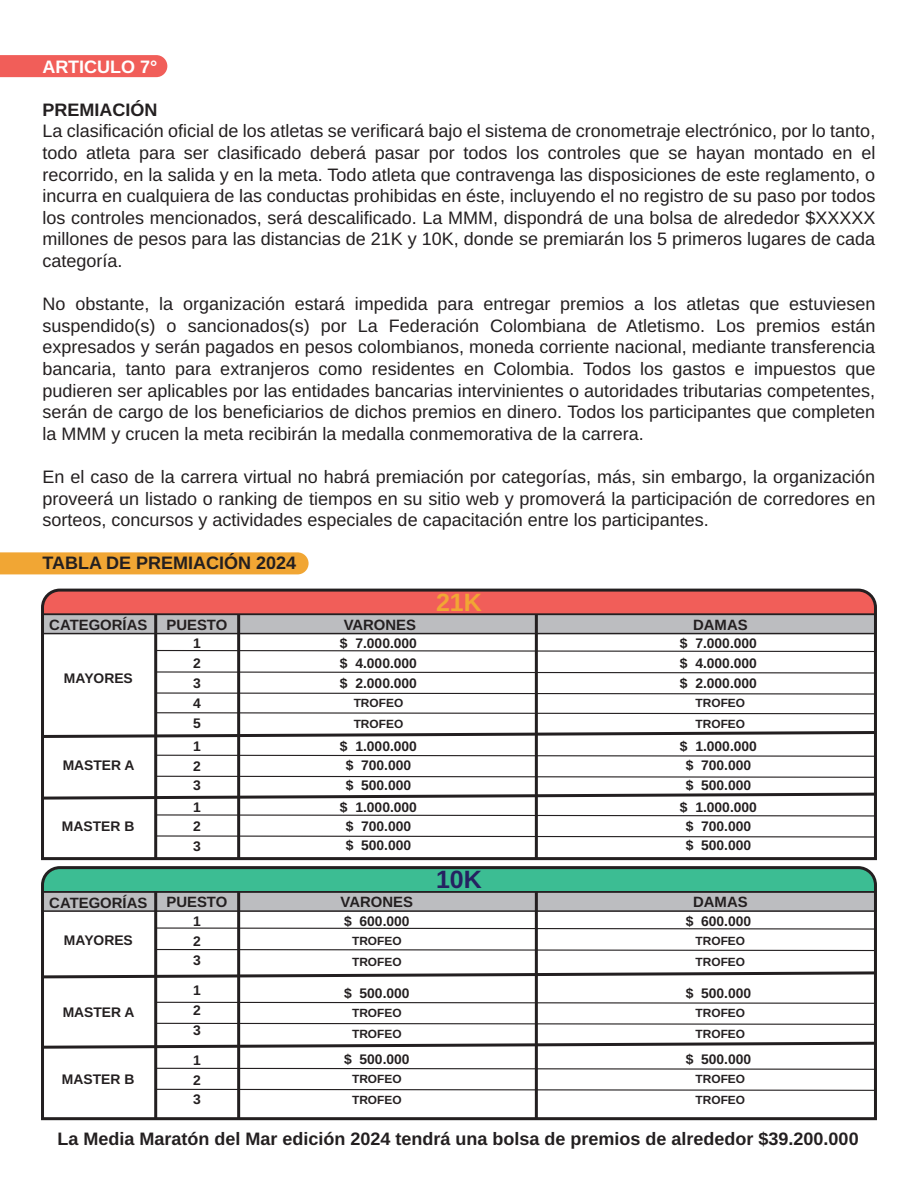
<style>
.page{position:relative;width:918px;height:1188px;background:#fff}
.page>*{position:absolute;margin:0;border:0;box-sizing:border-box;transform-origin:0 0}
.t1{font:25.05px "Arimo";color:#f1a634}
.t2{font:25.05px "Arimo";color:#252161}
.t3{font:18px/21.6px "Arimo";color:#231f20;text-align:justify}
.t4{font:18px "Arimo";color:#fff}
.t5{font:14.85px "Arimo";color:#231f20}
.t6{font:13.8px/19.8px "Arimo";color:#231f20;text-align:justify}
.t7{font:11.85px "Arimo";color:#231f20}
</style>
<div class="page">
<div style="left:0;top:55px;width:167px;height:22px;background:#f15e59"></div>
<div style="left:0;top:552px;width:309px;height:22px;background:#f1a634"></div>
<svg style="left:41px;top:588px;width:836px;height:273px"></svg>
<hr style="left:154px;top:614px;width:3px;height:245px;background:#231f20">
<svg style="left:41px;top:730px;width:836px;height:9px"></svg>
<svg style="left:41px;top:791px;width:836px;height:10px"></svg>
<hr style="left:237px;top:614px;width:3px;height:245px;background:#231f20">
<hr style="left:535px;top:614px;width:3px;height:245px;background:#231f20">
<svg style="left:157px;top:649px;width:720px;height:4px"></svg>
<svg style="left:157px;top:671px;width:720px;height:3px"></svg>
<svg style="left:157px;top:692px;width:720px;height:3px"></svg>
<svg style="left:157px;top:712px;width:720px;height:3px"></svg>
<svg style="left:157px;top:754px;width:720px;height:3px"></svg>
<svg style="left:157px;top:775px;width:720px;height:3px"></svg>
<svg style="left:157px;top:814px;width:720px;height:3px"></svg>
<svg style="left:157px;top:835px;width:720px;height:3px"></svg>
<svg style="left:41px;top:866px;width:836px;height:255px"></svg>
<hr style="left:154px;top:892px;width:3px;height:227px;background:#231f20">
<svg style="left:41px;top:970px;width:836px;height:10px"></svg>
<svg style="left:41px;top:1040px;width:836px;height:10px"></svg>
<hr style="left:237px;top:892px;width:3px;height:227px;background:#231f20">
<hr style="left:535px;top:892px;width:3px;height:227px;background:#231f20">
<svg style="left:157px;top:927px;width:720px;height:3px"></svg>
<svg style="left:157px;top:948px;width:720px;height:4px"></svg>
<svg style="left:157px;top:1001px;width:720px;height:3px"></svg>
<svg style="left:157px;top:1022px;width:720px;height:3px"></svg>
<svg style="left:157px;top:1067px;width:720px;height:3px"></svg>
<svg style="left:157px;top:1088px;width:720px;height:3px"></svg>
<p class="t4" style="left:43px;top:54px;width:116px">ARTICULO 7°</p>
<p class="t3" style="left:43px;top:99px;width:834px;text-align:left">PREMIACIÓN<br>La clasificación oficial de los atletas se verificará bajo el sistema de cronometraje electrónico, por lo tanto, todo atleta para ser clasificado deberá pasar por todos los controles que se hayan montado en el recorrido, en la salida y en la meta. Todo atleta que contravenga las disposiciones de este reglamento, o incurra en cualquiera de las conductas prohibidas en éste, incluyendo el no registro de su paso por todos los controles mencionados, será descalificado. La MMM, dispondrá de una bolsa de alrededor $XXXXX millones de pesos para las distancias de 21K y 10K, donde se premiarán los 5 primeros lugares de cada categoría.</p>
<p class="t3" style="left:43px;top:294px;width:834px">No obstante, la organización estará impedida para entregar premios a los atletas que estuviesen suspendido(s) o sancionados(s) por La Federación Colombiana de Atletismo. Los premios están expresados y serán pagados en pesos colombianos, moneda corriente nacional, mediante transferencia bancaria, tanto para extranjeros como residentes en Colombia. Todos los gastos e impuestos que pudieren ser aplicables por las entidades bancarias intervinientes o autoridades tributarias competentes, serán de cargo de los beneficiarios de dichos premios en dinero. Todos los participantes que completen la MMM y crucen la meta recibirán la medalla conmemorativa de la carrera.</p>
<p class="t3" style="left:43px;top:466px;width:834px">En el caso de la carrera virtual no habrá premiación por categorías, más, sin embargo, la organización proveerá un listado o ranking de tiempos en su sitio web y promoverá la participación de corredores en sorteos, concursos y actividades especiales de capacitación entre los participantes.</p>
<p class="t3" style="left:43px;top:553px;width:255px">TABLA DE PREMIACIÓN 2024</p>
<h1 class="t1" style="left:436px;top:585px;width:47px">21K</h1>
<p class="t5" style="left:693px;top:614px;width:56px">DAMAS</p>
<p class="t5" style="left:49px;top:615px;width:100px">CATEGORÍAS</p>
<p class="t5" style="left:344px;top:614px;width:74px">VARONES</p>
<p class="t6" style="left:340px;top:634px;width:79px">$ 7.000.000</p>
<p class="t5" style="left:166px;top:614px;width:62px">PUESTO</p>
<p class="t6" style="left:193px;top:634px;width:9px">1<br>2<br>3<br>4<br>5</p>
<p class="t6" style="left:193px;top:736px;width:9px">1<br>2<br>3</p>
<p class="t6" style="left:680px;top:634px;width:79px">$ 7.000.000</p>
<p class="t6" style="left:340px;top:653px;width:79px">$ 4.000.000</p>
<p class="t6" style="left:680px;top:653px;width:79px">$ 4.000.000</p>
<p class="t6" style="left:340px;top:674px;width:79px">$ 2.000.000</p>
<p class="t6" style="left:680px;top:674px;width:79px">$ 2.000.000</p>
<p class="t6" style="left:64px;top:669px;width:71px">MAYORES</p>
<p class="t7" style="left:354px;top:694px;width:51px">TROFEO</p>
<p class="t7" style="left:696px;top:694px;width:51px">TROFEO</p>
<p class="t7" style="left:354px;top:715px;width:51px">TROFEO</p>
<p class="t7" style="left:696px;top:715px;width:51px">TROFEO</p>
<p class="t6" style="left:340px;top:736px;width:79px">$ 1.000.000</p>
<p class="t6" style="left:680px;top:736px;width:79px">$ 1.000.000</p>
<p class="t6" style="left:346px;top:756px;width:67px">$ 700.000</p>
<p class="t6" style="left:686px;top:756px;width:67px">$ 700.000</p>
<p class="t6" style="left:346px;top:775px;width:67px">$ 500.000</p>
<p class="t6" style="left:686px;top:775px;width:67px">$ 500.000</p>
<p class="t6" style="left:63px;top:756px;width:73px">MASTER A</p>
<p class="t6" style="left:62px;top:817px;width:74px">MASTER B</p>
<p class="t6" style="left:193px;top:797px;width:9px">1<br>2<br>3</p>
<p class="t6" style="left:340px;top:797px;width:79px">$ 1.000.000</p>
<p class="t6" style="left:680px;top:797px;width:79px">$ 1.000.000</p>
<p class="t6" style="left:346px;top:817px;width:67px">$ 700.000</p>
<p class="t6" style="left:686px;top:817px;width:67px">$ 700.000</p>
<p class="t6" style="left:346px;top:836px;width:67px">$ 500.000</p>
<p class="t6" style="left:686px;top:836px;width:67px">$ 500.000</p>
<h1 class="t2" style="left:436px;top:862px;width:47px">10K</h1>
<p class="t5" style="left:49px;top:892px;width:100px">CATEGORÍAS</p>
<p class="t5" style="left:341px;top:892px;width:74px">VARONES</p>
<p class="t6" style="left:344px;top:911px;width:67px">$ 600.000</p>
<p class="t5" style="left:166px;top:892px;width:62px">PUESTO</p>
<p class="t6" style="left:193px;top:911px;width:9px">1<br>2<br>3</p>
<p class="t6" style="left:193px;top:981px;width:9px">1<br>2<br>3</p>
<p class="t5" style="left:693px;top:892px;width:56px">DAMAS</p>
<p class="t6" style="left:686px;top:911px;width:67px">$ 600.000</p>
<p class="t6" style="left:64px;top:930px;width:71px">MAYORES</p>
<p class="t7" style="left:352px;top:933px;width:51px">TROFEO</p>
<p class="t7" style="left:696px;top:933px;width:51px">TROFEO</p>
<p class="t7" style="left:352px;top:954px;width:51px">TROFEO</p>
<p class="t7" style="left:696px;top:954px;width:51px">TROFEO</p>
<p class="t6" style="left:344px;top:983px;width:67px">$ 500.000</p>
<p class="t6" style="left:686px;top:983px;width:67px">$ 500.000</p>
<p class="t6" style="left:63px;top:1002px;width:73px">MASTER A</p>
<p class="t7" style="left:352px;top:1004px;width:51px">TROFEO</p>
<p class="t7" style="left:696px;top:1004px;width:51px">TROFEO</p>
<p class="t7" style="left:352px;top:1025px;width:51px">TROFEO</p>
<p class="t7" style="left:696px;top:1025px;width:51px">TROFEO</p>
<p class="t6" style="left:344px;top:1050px;width:67px">$ 500.000</p>
<p class="t6" style="left:686px;top:1050px;width:67px">$ 500.000</p>
<p class="t7" style="left:352px;top:1071px;width:51px">TROFEO</p>
<p class="t7" style="left:696px;top:1071px;width:51px">TROFEO</p>
<p class="t7" style="left:352px;top:1092px;width:51px">TROFEO</p>
<p class="t7" style="left:696px;top:1092px;width:51px">TROFEO</p>
<p class="t3" style="left:57px;top:1128px;width:803px">La Media Maratón del Mar edición 2024 tendrá una bolsa de premios de alrededor $39.200.000</p>
<p class="t6" style="left:193px;top:1050px;width:9px">1<br>2<br>3</p>
<p class="t6" style="left:62px;top:1070px;width:74px">MASTER B</p>
</div>
